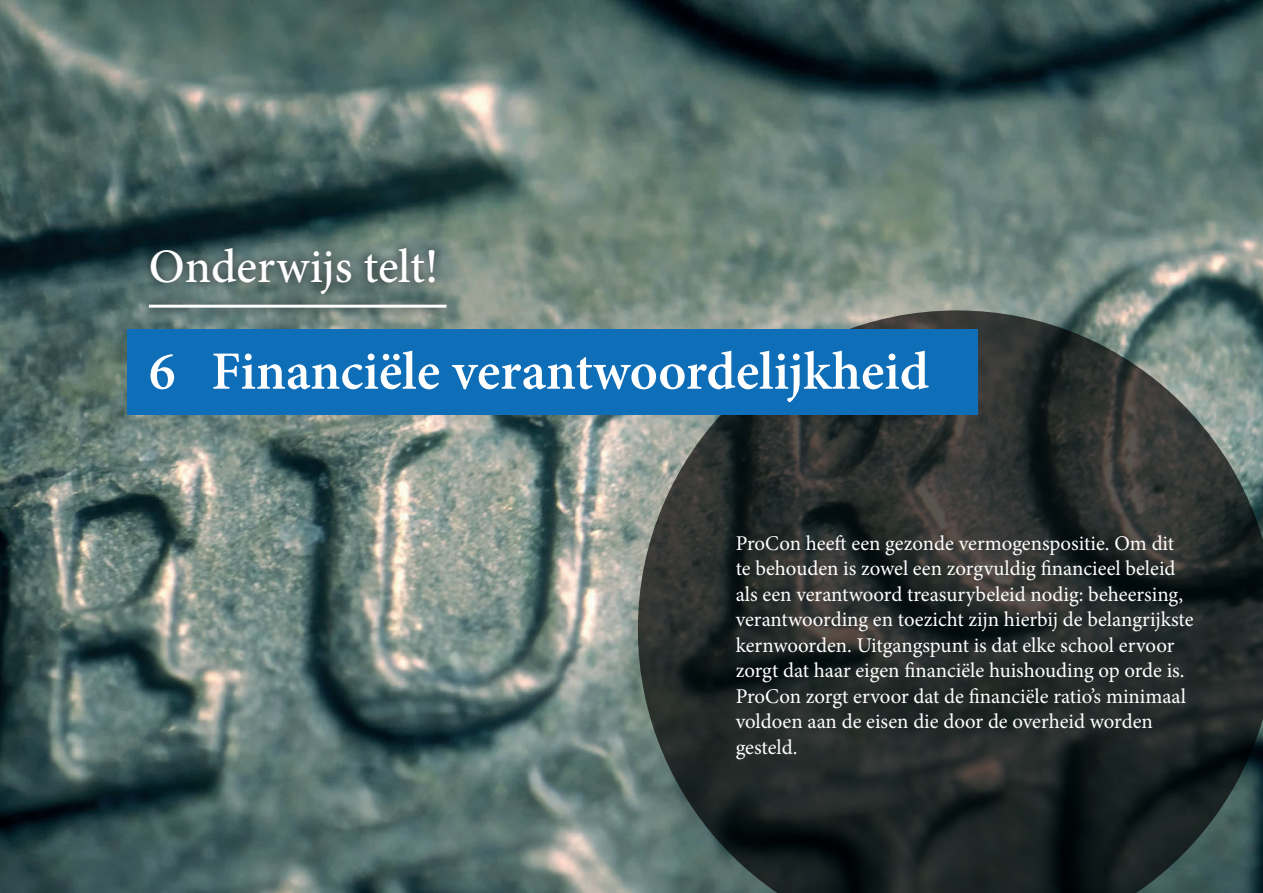
<style>
.page{position:relative;width:1263px;height:893px;background:#fff}
.page>*{position:absolute;margin:0;border:0;box-sizing:border-box;transform-origin:0 0}
.t1{font:600 54px "Minion Pro";color:#fff}
.t2{font:500 48px "Minion Pro";color:#fff}
.t3{font:21px/25.5px "Minion Pro";color:#fff}
</style>
<div class="page">
<img style="left:0;top:0;width:1263px;height:893px">
<svg style="left:638px;top:310px;width:625px;height:583px;background:#2f3634"></svg>
<div style="left:128px;top:330px;width:850px;height:85px;background:#0f6eb8"></div>
<div style="left:142px;top:240px;width:302px;height:62px;background:#231f20;opacity:.75"></div>
<div style="left:140px;top:296px;width:315px;height:21px;background:#231f20;opacity:.75"></div>
<hr style="left:149px;top:305px;width:297px;height:3px;background:#fff">
<h2 class="t2" style="left:149px;top:234px;width:291px">Onderwijs telt!</h2>
<h1 class="t1" style="left:149px;top:334px;width:782px">6 Financiële verantwoordelijkheid</h1>
<p class="t3" style="left:736px;top:530px;width:459px">ProCon heeft een gezonde vermogenspositie. Om dit te behouden is zowel een zorgvuldig financieel beleid als een verantwoord treasurybeleid nodig: beheersing, verantwoording en toezicht zijn hierbij de belangrijkste kernwoorden. Uitgangspunt is dat elke school ervoor zorgt dat haar eigen financiële huishouding op orde is.<br>ProCon zorgt ervoor dat de financiële ratio’s minimaal voldoen aan de eisen die door de overheid worden gesteld.</p>
</div>
